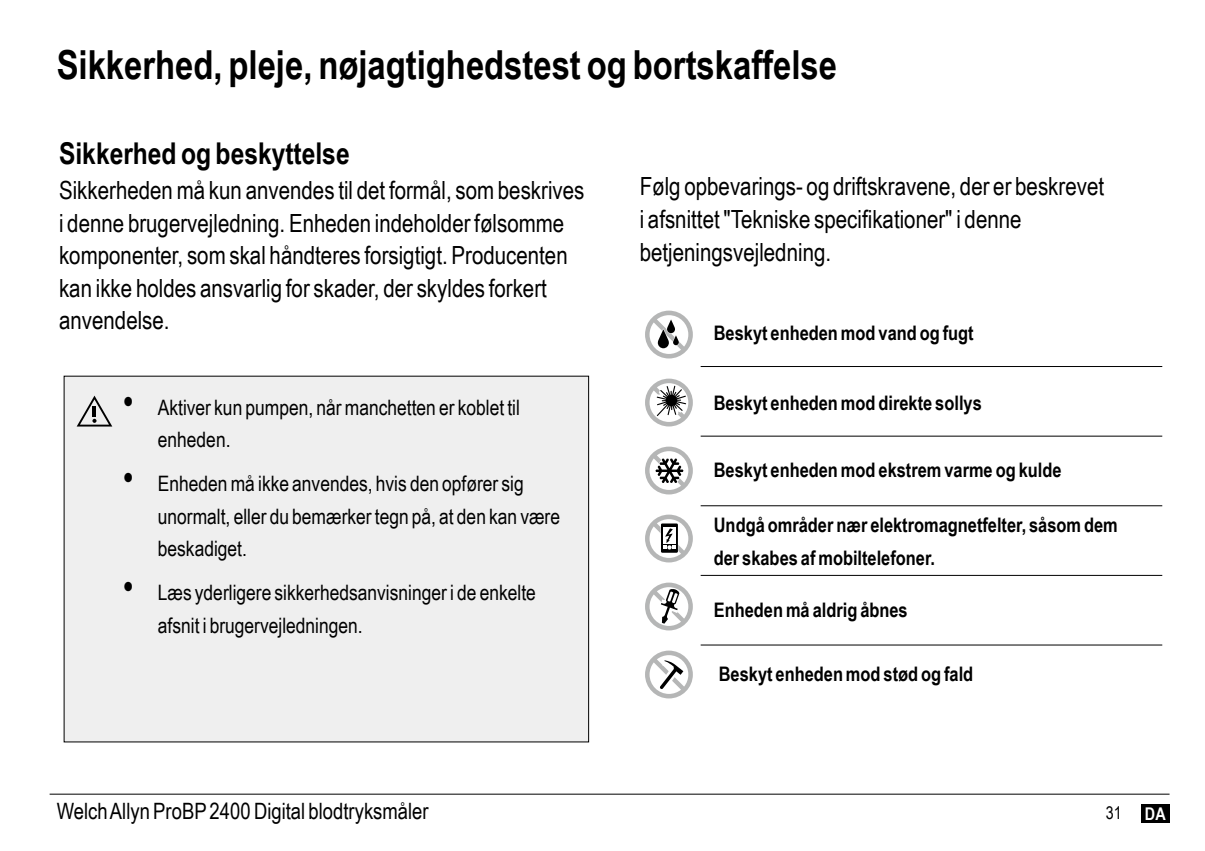
<style>
.page{position:relative;width:1205px;height:851px;background:#fff}
.page>*{position:absolute;margin:0;border:0;box-sizing:border-box;transform-origin:0 0}
.t1{font:700 40px "Arial Narrow";color:#000}
.t2{font:700 30px "Arial Narrow";color:#000}
.t3{font:25px/32.5px "Arial Narrow";color:#000}
.t4{font:22.5px "Arial Narrow";color:#000}
.t5{font:21.25px/32.5px "Arial Narrow";color:#000}
.t6{font:700 20px/32.5px "Arial Narrow";color:#000}
.t7{font:17.5px "Arial Narrow";color:#000}
.t8{font:700 17.5px "Arial Narrow";color:#fff}
.s1{font-size:37.5px}
</style>
<div class="page">
<div style="left:1140px;top:804px;width:29px;height:18px;background:#000"></div>
<hr style="left:50px;top:793px;width:1119px;height:1px;background:#000">
<svg style="left:645px;top:650px;width:48px;height:48px"></svg>
<svg style="left:645px;top:514px;width:48px;height:117px"></svg>
<svg style="left:645px;top:310px;width:48px;height:184px"></svg>
<hr style="left:701px;top:366px;width:461px;height:1px;background:#000">
<hr style="left:701px;top:435px;width:461px;height:1px;background:#000">
<hr style="left:701px;top:505px;width:461px;height:1px;background:#000">
<hr style="left:701px;top:575px;width:461px;height:1px;background:#000">
<hr style="left:701px;top:644px;width:461px;height:1px;background:#000">
<div style="left:64px;top:376px;width:525px;height:365px;background:#efefef"></div>
<svg style="left:77px;top:395px;width:35px;height:31px"></svg>
<h1 class="t1" style="left:57px;top:34px;width:782px">Sikkerhed, pleje, nøjagtighedstest og bortskaffelse</h1>
<p class="t2" style="left:59px;top:130px;width:292px">Sikkerhed og beskyttelse</p>
<p class="t3" style="left:59px;top:173px;width:527px">Sikkerheden må kun anvendes til det formål, som beskrives i denne brugervejledning. Enheden indeholder følsomme komponenter, som skal håndteres forsigtigt. Producenten kan ikke holdes ansvarlig for skader, der skyldes forkert anvendelse.</p>
<p class="t3" style="left:640px;top:169px;width:466px">Følg opbevarings- og driftskravene, der er beskrevet i afsnittet "Tekniske specifikationer" i denne betjeningsvejledning.</p>
<p class="t6" style="left:714px;top:315px;width:261px">Beskyt enheden mod vand og fugt</p>
<p class="t5" style="left:158px;top:390px;width:364px;text-indent:-35px"><span class="s1">•</span> Aktiver kun pumpen, når manchetten er koblet til enheden.</p>
<p class="t5" style="left:158px;top:466px;width:404px;text-indent:-35px"><span class="s1">•</span> Enheden må ikke anvendes, hvis den opfører sig unormalt, eller du bemærker tegn på, at den kan være beskadiget.</p>
<p class="t5" style="left:158px;top:575px;width:379px;text-indent:-35px"><span class="s1">•</span> Læs yderligere sikkerhedsanvisninger i de enkelte afsnit i brugervejledningen.</p>
<p class="t6" style="left:714px;top:385px;width:269px">Beskyt enheden mod direkte sollys</p>
<p class="t6" style="left:714px;top:452px;width:349px">Beskyt enheden mod ekstrem varme og kulde</p>
<p class="t6" style="left:714px;top:507px;width:405px">Undgå områder nær elektromagnetfelter, såsom dem der skabes af mobiltelefoner.</p>
<p class="t6" style="left:714px;top:592px;width:195px">Enheden må aldrig åbnes</p>
<p class="t6" style="left:719px;top:657px;width:256px">Beskyt enheden mod stød og fald</p>
<p class="t4" style="left:57px;top:794px;width:373px">Welch Allyn ProBP 2400 Digital blodtryksmåler</p>
<p class="t7" style="left:1106px;top:799px;width:17px">31</p>
<p class="t8" style="left:1145px;top:800px;width:22px">DA</p>
</div>
